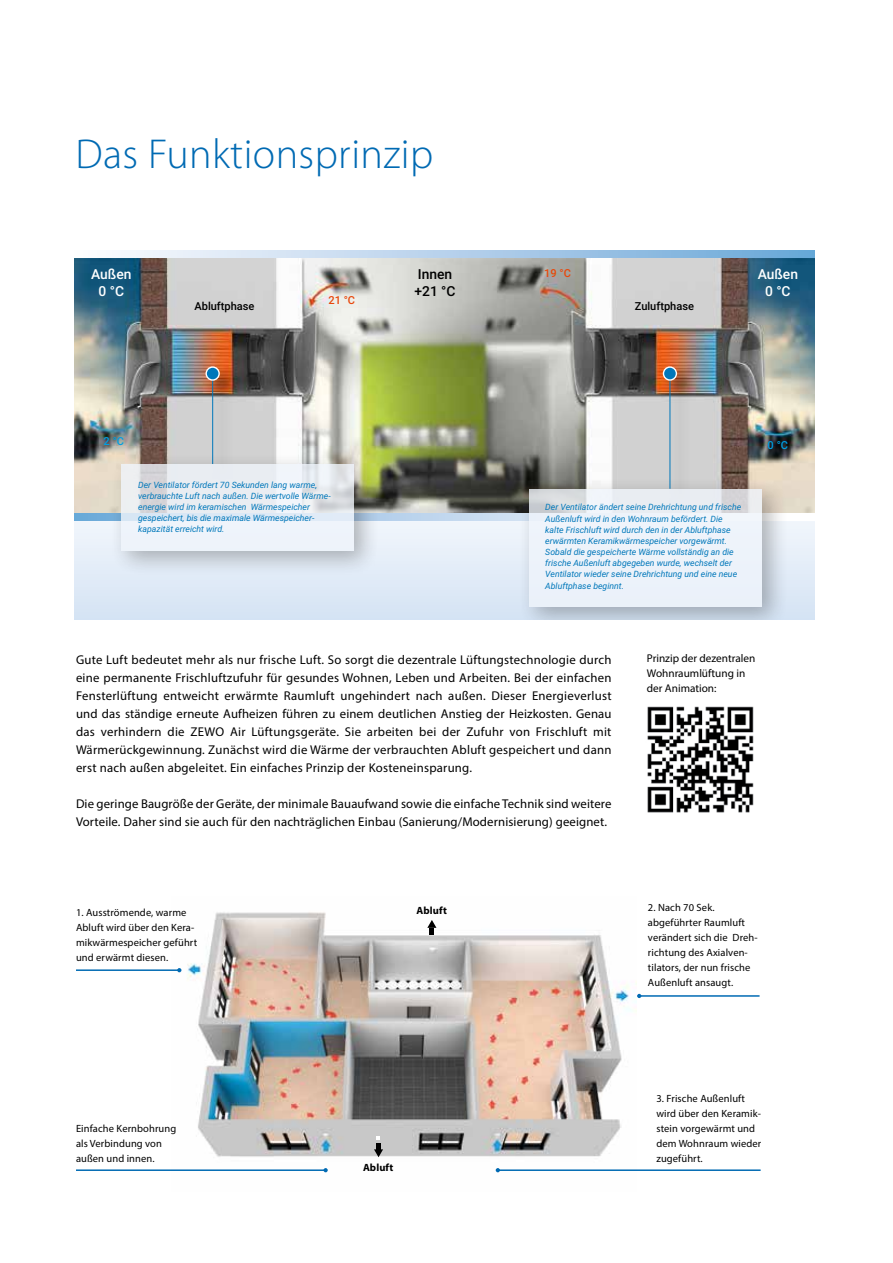
<style>
.page{position:relative;width:893px;height:1263px;background:#fff}
.page>*{position:absolute;margin:0;border:0;box-sizing:border-box;transform-origin:0 0}
.t1{font:300 42px "Myriad Pro";letter-spacing:.01em;color:#006ab3}
.t2{font:500 13.8px/16.6px "Roboto";color:#fff;text-align:center}
.t3{font:500 13.8px/16.6px "Roboto";color:#000}
.t4{font:12.75px/18px "Myriad Pro";letter-spacing:.01em;color:#000;text-align:justify}
.t5{font:11.25px/15px "Myriad Pro";color:#000}
.t6{font:500 11.1px "Roboto";color:#000}
.t7{font:500 11.1px "Roboto";color:#e8470b}
.t8{font:500 11.1px "Roboto";color:#009ee3}
.t9{font:10.5px/15px "Myriad Pro";letter-spacing:.01em;color:#000}
.t10{font:700 10.5px "Myriad Pro";letter-spacing:.01em;color:#000}
.t11{font:italic 8.7px/11.2px "Roboto";color:#0077ba}
</style>
<div class="page">
<img style="left:178px;top:912px;width:459px;height:261px">
<svg style="left:374px;top:1136px;width:9px;height:21px"></svg>
<svg style="left:427px;top:920px;width:9px;height:14px"></svg>
<hr style="left:76px;top:969px;width:102px;height:2px;background:#006ab3">
<svg style="left:177px;top:968px;width:4px;height:4px"></svg>
<hr style="left:640px;top:995px;width:120px;height:2px;background:#006ab3">
<svg style="left:637px;top:994px;width:4px;height:4px"></svg>
<hr style="left:76px;top:1169px;width:251px;height:2px;background:#006ab3">
<svg style="left:323px;top:1168px;width:5px;height:4px"></svg>
<hr style="left:497px;top:1169px;width:264px;height:2px;background:#006ab3">
<svg style="left:75px;top:521px;width:740px;height:99px;background:#dfeaf6"></svg>
<img style="left:75px;top:257px;width:740px;height:257px">
<svg style="left:75px;top:514px;width:442px;height:7px"></svg>
<div style="left:204px;top:365px;width:37px;height:118px;background:#000;opacity:.55"></div>
<hr style="left:212px;top:372px;width:1px;height:92px;background:#0077ba">
<svg style="left:206px;top:367px;width:13px;height:13px"></svg>
<div style="left:205px;top:366px;width:15px;height:15px;border:1px solid #fff;border-radius:50%"></div>
<div style="left:662px;top:365px;width:36px;height:143px;background:#000;opacity:.55"></div>
<hr style="left:669px;top:372px;width:1px;height:117px;background:#0077ba">
<svg style="left:663px;top:367px;width:13px;height:13px"></svg>
<div style="left:663px;top:366px;width:14px;height:15px;border:1px solid #fff;border-radius:50%"></div>
<div style="left:109px;top:452px;width:272px;height:125px;background:#000;opacity:.35"></div>
<svg style="left:121px;top:464px;width:233px;height:86px;fill:#e9edf4"></svg>
<div style="left:517px;top:476px;width:272px;height:144px;background:#000;opacity:.35"></div>
<div style="left:529px;top:489px;width:233px;height:117px;background:#eff4fb"></div>
<svg style="left:124px;top:250px;width:691px;height:7px;background:#b0ceea"></svg>
<img style="left:647px;top:706px;width:107px;height:107px">
<h1 class="t1" style="left:75px;top:128px;width:359px">Das Funktionsprinzip</h1>
<p class="t2" style="left:91px;top:265px;width:42px">Außen<br>0 °c</p>
<p class="t3" style="left:414px;top:265px;width:43px">Innen +21 °c</p>
<p class="t2" style="left:758px;top:265px;width:42px">Außen<br>0 °c</p>
<p class="t6" style="left:194px;top:298px;width:62px">Abluftphase</p>
<p class="t6" style="left:635px;top:298px;width:61px">zuluftphase</p>
<p class="t7" style="left:544px;top:265px;width:28px">19 °c</p>
<p class="t7" style="left:328px;top:292px;width:28px">21 °c</p>
<p class="t8" style="left:104px;top:433px;width:22px">2 °c</p>
<p class="t8" style="left:768px;top:437px;width:22px">0 °c</p>
<p class="t11" style="left:138px;top:479px;width:194px">Der Ventilator fördert 70 Sekunden lang warme, verbrauchte Luft nach außen. Die wertvolle Wärme&shy;energie wird im keramischen Wärmespeicher gespeichert, bis die maximale Wärmespeicher&shy;kapazität erreicht wird.</p>
<p class="t11" style="left:545px;top:501px;width:197px">Der Ventilator ändert seine Drehrichtung und frische Außenluft wird in den Wohnraum befördert. Die kalte Frischluft wird durch den in der Abluftphase erwärmten Keramikwärmespeicher vorgewärmt.<br>Sobald die gespeicherte Wärme vollständig an die frische Außenluft abgegeben wurde, wechselt der Ventilator wieder seine Drehrichtung und eine neue Abluftphase beginnt.</p>
<p class="t4" style="left:76px;top:651px;width:537px">Gute Luft bedeutet mehr als nur frische Luft. So sorgt die dezentrale Lüftungstechnologie durch eine permanente Frischluftzufuhr für gesundes Wohnen, Leben und Arbeiten. Bei der einfachen Fensterlüftung entweicht erwärmte Raumluft ungehindert nach außen. Dieser Energieverlust und das ständige erneute Aufheizen führen zu einem deutlichen Anstieg der Heizkosten. Genau das verhindern die ZEWO Air Lüftungsgeräte. Sie arbeiten bei der Zufuhr von Frischluft mit Wärmerückgewinnung. Zunächst wird die Wärme der verbrauchten Abluft gespeichert und dann erst nach außen abgeleitet. Ein einfaches Prinzip der Kosteneinsparung.</p>
<p class="t4" style="left:76px;top:795px;width:537px">Die geringe Baugröße der Geräte, der minimale Bauaufwand sowie die einfache Technik sind weitere<br>Vorteile. Daher sind sie auch für den nachträglichen Einbau (Sanierung/Modernisierung) geeignet.</p>
<p class="t9" style="left:76px;top:905px;width:123px">1. Ausströmende, warme<br>Abluft wird über den Kera&shy;mikwärmespeicher geführt und erwärmt diesen.</p>
<p class="t10" style="left:417px;top:904px;width:32px">Abluft</p>
<p class="t5" style="left:647px;top:651px;width:110px">Prinzip der dezentralen<br>Wohnraumlüftung in der Animation:</p>
<p class="t9" style="left:648px;top:900px;width:111px">2. Nach 70 Sek. abgeführter Raumluft verändert sich die Dreh&shy;richtung des Axialven&shy;tilators, der nun frische<br>Außenluft ansaugt.</p>
<p class="t9" style="left:76px;top:1120px;width:102px">Einfache Kernbohrung als Verbindung von außen und innen.</p>
<p class="t10" style="left:363px;top:1160px;width:32px">Abluft</p>
<p class="t9" style="left:656px;top:1091px;width:106px">3. Frische Außenluft wird über den Keramik&shy;stein vorgewärmt und dem Wohnraum wieder zugeführt.</p>
</div>
